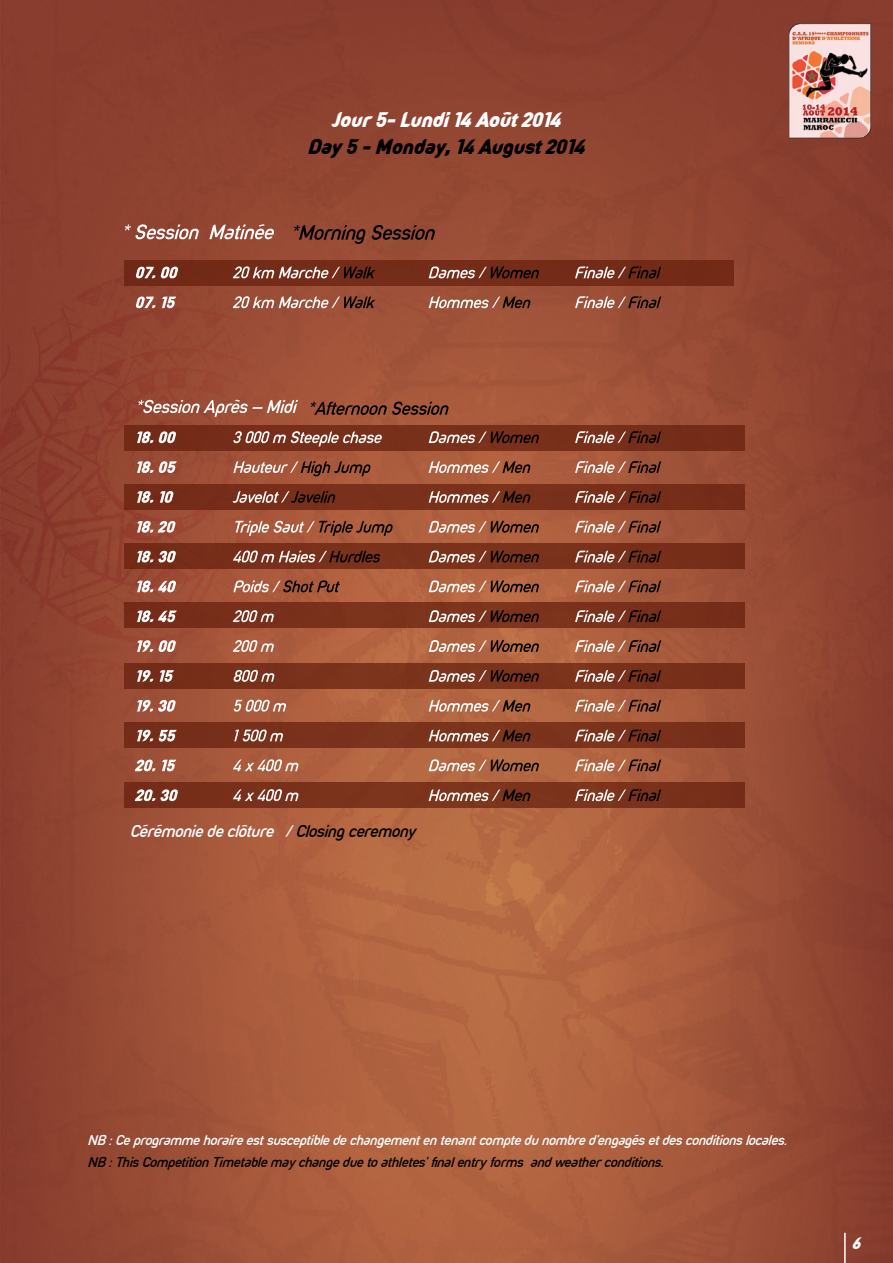
<style>
.page{position:relative;width:893px;height:1263px;background:#fff}
.page>*{position:absolute;margin:0;border:0;box-sizing:border-box;transform-origin:0 0}
.t1{font:900 22.5px "IAAF Sans";color:#000}
.t2{font:900 22.5px "IAAF Sans";color:#fff}
.t3{font:18px "IAAF Sans";color:#fff}
.t4{font:900 18px "IAAF Sans";color:#fff}
.t5{font:15px "IAAF Sans";color:#fff}
.t6{font:15px "IAAF Sans";color:#000}
.s1{color:#000}
</style>
<div class="page">
<img style="left:0;top:0;width:893px;height:1263px">
<hr style="left:844px;top:1233px;width:2px;height:30px;background:#fff">
<div style="left:125px;top:260px;width:609px;height:26px;background:#742b18"></div>
<div style="left:125px;top:425px;width:620px;height:26px;background:#772e19"></div>
<div style="left:125px;top:484px;width:620px;height:26px;background:#782f1a"></div>
<div style="left:125px;top:543px;width:620px;height:26px;background:#79301a"></div>
<div style="left:125px;top:602px;width:620px;height:26px;background:#79301a"></div>
<div style="left:125px;top:663px;width:620px;height:26px;background:#7a311b"></div>
<div style="left:125px;top:722px;width:620px;height:26px;background:#7a321b"></div>
<div style="left:125px;top:782px;width:620px;height:26px;background:#7b321b"></div>
<svg style="left:575px;top:296px;width:86px;height:12px"></svg>
<svg style="left:429px;top:296px;width:101px;height:12px"></svg>
<svg style="left:136px;top:296px;width:239px;height:12px;background:#a56c5c"></svg>
<svg style="left:575px;top:266px;width:86px;height:12px"></svg>
<svg style="left:429px;top:267px;width:110px;height:11px"></svg>
<svg style="left:136px;top:266px;width:239px;height:12px"></svg>
<svg style="left:575px;top:789px;width:86px;height:12px"></svg>
<svg style="left:429px;top:789px;width:101px;height:12px"></svg>
<svg style="left:135px;top:789px;width:163px;height:12px"></svg>
<svg style="left:575px;top:759px;width:86px;height:12px"></svg>
<svg style="left:429px;top:759px;width:110px;height:12px"></svg>
<svg style="left:135px;top:759px;width:163px;height:12px;background:#b97d67"></svg>
<svg style="left:575px;top:730px;width:86px;height:11px"></svg>
<svg style="left:429px;top:730px;width:101px;height:11px"></svg>
<svg style="left:137px;top:729px;width:146px;height:12px"></svg>
<svg style="left:575px;top:700px;width:86px;height:12px"></svg>
<svg style="left:429px;top:700px;width:101px;height:12px"></svg>
<svg style="left:137px;top:700px;width:149px;height:12px;background:#b97e6a"></svg>
<svg style="left:575px;top:670px;width:86px;height:12px"></svg>
<svg style="left:429px;top:670px;width:110px;height:12px"></svg>
<svg style="left:137px;top:670px;width:137px;height:12px"></svg>
<svg style="left:575px;top:640px;width:86px;height:12px"></svg>
<svg style="left:429px;top:640px;width:110px;height:12px"></svg>
<svg style="left:137px;top:640px;width:137px;height:12px;background:#b97d69"></svg>
<svg style="left:575px;top:610px;width:86px;height:12px"></svg>
<svg style="left:137px;top:610px;width:402px;height:12px"></svg>
<svg style="left:575px;top:580px;width:86px;height:12px"></svg>
<svg style="left:429px;top:580px;width:110px;height:12px"></svg>
<svg style="left:137px;top:580px;width:203px;height:12px;background:#a46854"></svg>
<svg style="left:575px;top:551px;width:86px;height:11px"></svg>
<svg style="left:429px;top:551px;width:110px;height:11px"></svg>
<svg style="left:137px;top:550px;width:243px;height:12px"></svg>
<svg style="left:575px;top:521px;width:86px;height:12px"></svg>
<svg style="left:429px;top:521px;width:110px;height:12px"></svg>
<svg style="left:137px;top:521px;width:256px;height:15px;background:#a56550"></svg>
<svg style="left:575px;top:491px;width:86px;height:12px"></svg>
<svg style="left:429px;top:491px;width:101px;height:12px"></svg>
<svg style="left:137px;top:491px;width:198px;height:12px"></svg>
<svg style="left:575px;top:461px;width:86px;height:12px"></svg>
<svg style="left:429px;top:461px;width:101px;height:12px"></svg>
<svg style="left:137px;top:461px;width:233px;height:15px;background:#a0624e"></svg>
<svg style="left:575px;top:431px;width:86px;height:12px"></svg>
<svg style="left:137px;top:431px;width:402px;height:15px"></svg>
<svg style="left:125px;top:224px;width:149px;height:15px"></svg>
<svg style="left:294px;top:225px;width:141px;height:19px;background:#6d3626"></svg>
<svg style="left:138px;top:400px;width:160px;height:17px;background:#b57968"></svg>
<svg style="left:311px;top:402px;width:138px;height:13px;background:#6d3926"></svg>
<h1 class="t2" style="left:331px;top:107px;width:230px">Jour 5- Lundi 14 Août 2014</h1>
<h1 class="t1" style="left:307px;top:134px;width:278px">Day 5 - Monday, 14 August 2014</h1>
<p class="t3" style="left:130px;top:821px;width:287px">Cérémonie de clôture / <span class="s1">Closing ceremony</span></p>
<p class="t5" style="left:88px;top:1132px;width:701px">NB : Ce programme horaire est susceptible de changement en tenant compte du nombre d’engagés et des conditions locales.</p>
<p class="t6" style="left:88px;top:1154px;width:578px">NB : This Competition Timetable may change due to athletes’ final entry forms and weather conditions.</p>
<p class="t4" style="left:852px;top:1233px;width:10px">6</p>
</div>
